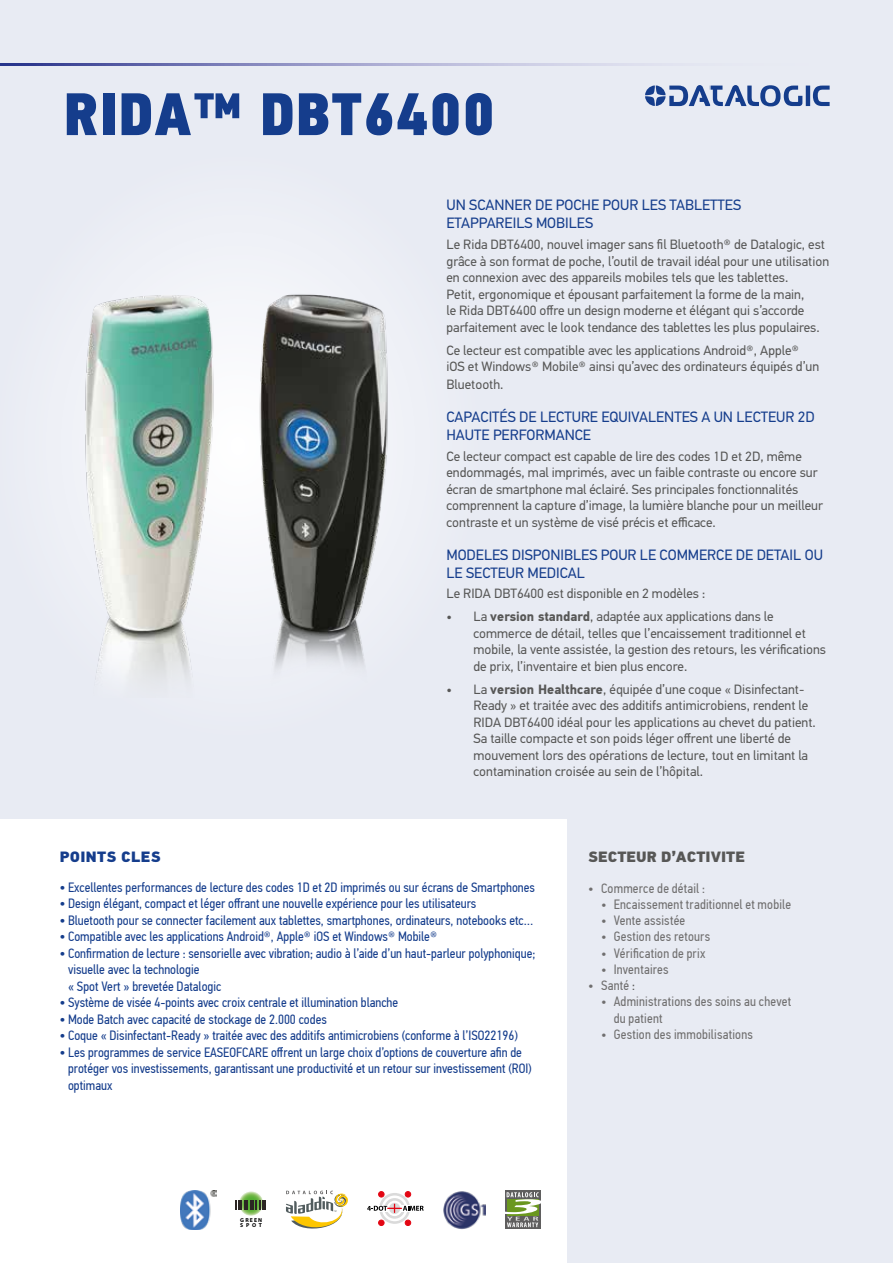
<style>
.page{position:relative;width:893px;height:1263px;background:#e8ebf3}
.page>*{position:absolute;margin:0;border:0;box-sizing:border-box;transform-origin:0 0}
.t1{font:60px "PF Din Text Cond Pro X Black";letter-spacing:.01em;color:#153d8c}
.t2{font:15px/18px "PF Din Text Pro";color:#153d8c}
.t3{font:900 15px "PF Din Text Pro";color:#575756}
.t4{font:900 15px "PF Din Text Pro";letter-spacing:.02em;color:#153d8c}
.t5{font:13.5px/16.5px "PF Din Text Pro";color:#575756}
.t6{font:13.5px/16.5px "PF Din Text Cond Pro";color:#153d8c}
.t7{font:13.5px/16.2px "PF Din Text Cond Pro";letter-spacing:.015em;color:#706f6f}
.t8{font:700 5.7px/5.7px "Myriad Pro";letter-spacing:.2em;color:#000}
.s1{font-weight:700}
.s2{font-size:15px}
.s3{color:#575756}
</style>
<div class="page">
<div style="left:0;top:820px;width:567px;height:443px;background:#fff"></div>
<svg style="left:0;top:64px;width:645px;height:1px"></svg>
<svg style="left:286px;top:1191px;width:62px;height:38px"></svg>
<img style="left:181px;top:1191px;width:35px;height:38px">
<img style="left:443px;top:1191px;width:42px;height:38px">
<svg style="left:238px;top:1191px;width:25px;height:25px"></svg>
<svg style="left:235px;top:1200px;width:31px;height:9px"></svg>
<div style="left:505px;top:1191px;width:35px;height:38px;background:#5f5e5e"></div>
<svg style="left:505px;top:1192px;width:36px;height:35px"></svg>
<svg style="left:367px;top:1191px;width:57px;height:35px"></svg>
<img style="left:85px;top:281px;width:303px;height:398px">
<svg style="left:645px;top:85px;width:185px;height:21px"></svg>
<h1 class="t1" style="left:64px;top:77px;width:432px">RIDA™ DBT6400</h1>
<p class="t2" style="left:446px;top:196px;width:296px">UN SCANNER DE POCHE POUR LES TABLETTES<br>ETAPPAREILS MOBILES</p>
<p class="t5" style="left:446px;top:236px;width:384px">Le Rida DBT6400, nouvel imager sans fil Bluetooth® de Datalogic, est grâce à son format de poche, l’outil de travail idéal pour une utilisation en connexion avec des appareils mobiles tels que les tablettes.<br>Petit, ergonomique et épousant parfaitement la forme de la main,<br>le Rida DBT6400 offre un design moderne et élégant qui s’accorde parfaitement avec le look tendance des tablettes les plus populaires.</p>
<p class="t5" style="left:446px;top:342px;width:374px">Ce lecteur est compatible avec les applications Android®, Apple® iOS et Windows® Mobile® ainsi qu’avec des ordinateurs équipés d’un</p>
<p class="t5" style="left:446px;top:376px;width:59px">Bluetooth.</p>
<p class="t2" style="left:446px;top:408px;width:370px">CAPACITÉS DE LECTURE EQUIVALENTES A UN LECTEUR 2D<br>HAUTE PERFORMANCE</p>
<p class="t5" style="left:446px;top:448px;width:378px">Ce lecteur compact est capable de lire des codes 1D et 2D, même endommagés, mal imprimés, avec un faible contraste ou encore sur écran de smartphone mal éclairé. Ses principales fonctionnalités comprennent la capture d’image, la lumière blanche pour un meilleur contraste et un système de visé précis et efficace.</p>
<p class="t2" style="left:446px;top:546px;width:378px">MODELES DISPONIBLES POUR LE COMMERCE DE DETAIL OU<br>LE SECTEUR MEDICAL</p>
<p class="t5" style="left:446px;top:586px;width:260px">Le RIDA DBT6400 est disponible en 2 modèles :</p>
<p class="t5" style="left:473px;top:608px;width:354px;text-indent:-27px">• La <span class="s1">version standard</span>, adaptée aux applications dans le commerce de détail, telles que l’encaissement traditionnel et mobile, la vente assistée, la gestion des retours, les vérifications de prix, l’inventaire et bien plus encore.</p>
<p class="t5" style="left:473px;top:681px;width:344px;text-indent:-27px">• La <span class="s1">version Healthcare</span>, équipée d’une coque « Disinfectant-Ready » et traitée avec des additifs antimicrobiens, rendent le RIDA DBT6400 idéal pour les applications au chevet du patient.<br>Sa taille compacte et son poids léger offrent une liberté de mouvement lors des opérations de lecture, tout en limitant la contamination croisée au sein de l’hôpital.</p>
<p class="t4" style="left:60px;top:847px;width:103px">POINTS CLES</p>
<p class="t6" style="left:60px;top:879px;width:477px"><span class="s2">•</span> Excellentes performances de lecture des codes 1D et 2D imprimés ou sur écrans de Smartphones</p>
<p class="t6" style="left:60px;top:895px;width:418px"><span class="s2">•</span> Design élégant, compact et léger offrant une nouvelle expérience pour les utilisateurs</p>
<p class="t6" style="left:60px;top:912px;width:475px"><span class="s2">•</span> Bluetooth pour se connecter facilement aux tablettes, smartphones, ordinateurs, notebooks etc…</p>
<p class="t6" style="left:60px;top:928px;width:379px"><span class="s2">•</span> Compatible avec les applications Android®, Apple® iOS et Windows® Mobile®</p>
<p class="t6" style="left:68px;top:945px;width:469px;text-indent:-9px"><span class="s2">•</span> Confirmation de lecture : sensorielle avec vibration; audio à l’aide d’un haut-parleur polyphonique; visuelle avec la technologie<br>« Spot Vert » brevetée Datalogic</p>
<p class="t6" style="left:60px;top:994px;width:340px"><span class="s2">•</span> Système de visée 4-points avec croix centrale et illumination blanche</p>
<p class="t6" style="left:60px;top:1011px;width:269px"><span class="s2">•</span> Mode Batch avec capacité de stockage de 2.000 codes</p>
<p class="t6" style="left:60px;top:1027px;width:460px"><span class="s2">•</span> Coque « Disinfectant-Ready » traitée avec des additifs antimicrobiens (conforme à l’ISO22196)</p>
<p class="t6" style="left:68px;top:1044px;width:465px;text-indent:-9px"><span class="s2">•</span> Les programmes de service EASEOFCARE offrent un large choix d’options de couverture afin de protéger vos investissements, garantissant une productivité et un retour sur investissement (ROI) optimaux</p>
<p class="t8" style="left:240px;top:1217px;width:23px">GREEN<br>SPOT</p>
<p class="t3" style="left:588px;top:847px;width:158px">SECTEUR D’ACTIVITE</p>
<p class="t7" style="left:588px;top:880px;width:118px">• Commerce de détail :</p>
<p class="t7" style="left:601px;top:896px;width:192px">• Encaissement traditionnel et mobile</p>
<p class="t7" style="left:601px;top:912px;width:86px">• Vente assistée</p>
<p class="t7" style="left:601px;top:929px;width:111px">• Gestion des retours</p>
<p class="t7" style="left:601px;top:945px;width:106px">• Vérification de prix</p>
<p class="t7" style="left:601px;top:961px;width:69px">• Inventaires</p>
<p class="t7" style="left:588px;top:977px;width:48px">• Santé <span class="s3">:</span></p>
<p class="t7" style="left:614px;top:994px;width:179px;text-indent:-13px">• Administrations des soins au chevet du patient</p>
<p class="t7" style="left:601px;top:1026px;width:153px">• Gestion des immobilisations</p>
</div>
